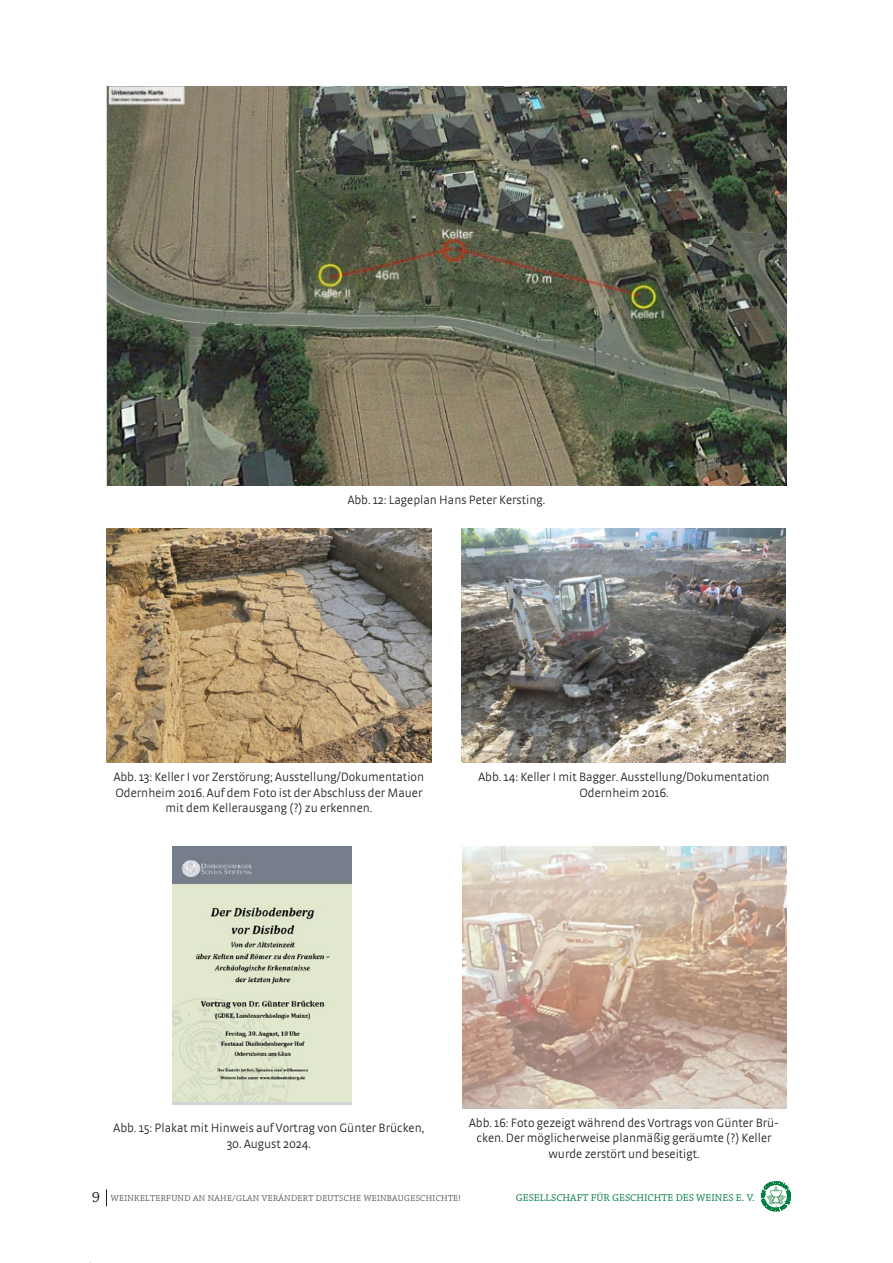
<style>
.page{position:relative;width:893px;height:1263px;background:#fff}
.page>*{position:absolute;margin:0;border:0;box-sizing:border-box;transform-origin:0 0}
.t1{font:300 12.75px/15.8px "Strada OT";color:#231f20;text-align:center}
.t2{font:10.5px "Chaparral Pro";letter-spacing:.005em;color:#007e3d}
.t3{font:300 9px "Chaparral Pro";letter-spacing:.035em;color:#231f20}
.s1{font-weight:400;font-size:15.75px}
</style>
<div class="page">
<svg style="left:761px;top:1181px;width:30px;height:30px"></svg>
<svg style="left:106px;top:1189px;width:1px;height:17px"></svg>
<img style="left:173px;top:846px;width:178px;height:259px">
<img style="left:461px;top:528px;width:325px;height:234px">
<img style="left:106px;top:528px;width:326px;height:234px">
<img style="left:462px;top:846px;width:325px;height:262px">
<img style="left:106px;top:85px;width:681px;height:401px">
<p class="t1" style="left:348px;top:492px;width:199px">Abb. 12: Lageplan Hans Peter Kersting.</p>
<p class="t1" style="left:114px;top:769px;width:312px">Abb. 13: Keller I vor Zerstörung; Ausstellung/Dokumentation<br>Odernheim 2016. Auf dem Foto ist der Abschluss der Mauer mit dem Kellerausgang (?) zu erkennen.</p>
<p class="t1" style="left:478px;top:769px;width:293px">Abb. 14: Keller I mit Bagger. Ausstellung/Dokumentation<br>Odernheim 2016.</p>
<p class="t1" style="left:114px;top:1120px;width:312px">Abb. 15: Plakat mit Hinweis auf Vortrag von Günter Brücken,</p>
<p class="t1" style="left:227px;top:1136px;width:86px">30. August 2024.</p>
<p class="t1" style="left:469px;top:1114px;width:311px">Abb. 16: Foto gezeigt während des Vortrags von Günter Brü&shy;cken. Der möglicherweise planmäßig geräumte (?) Keller wurde zerstört und beseitigt.</p>
<p class="t3" style="left:92px;top:1193px;width:371px"><span class="s1">9</span> WEINKELTERFUND AN NAHE/GLAN VERÄNDERT DEUTSCHE WEINBAUGESCHICHTE!</p>
<p class="t2" style="left:516px;top:1192px;width:240px">GESELLSCHAFT FÜR GESCHICHTE DES WEINES E. V.</p>
</div>
